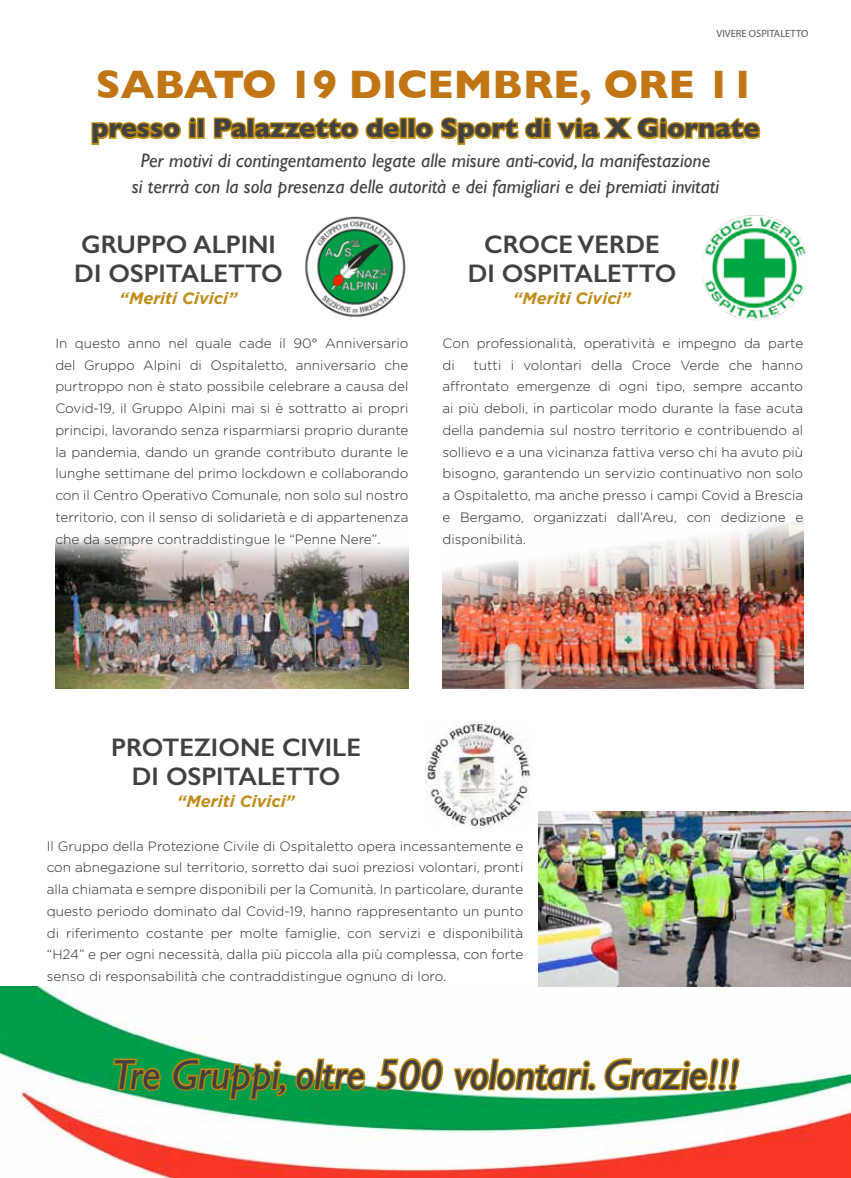
<style>
.page{position:relative;width:851px;height:1178px;background:#fff}
.page>*{position:absolute;margin:0;border:0;box-sizing:border-box;transform-origin:0 0}
.t1{font:italic 42px "Gill Sans";color:#414042}
.t2{font:700 40.5px "Gill Sans";color:#c27514}
.t3{font:700 27px "Gill Sans";color:#414042}
.t4{font:600 25.5px/28.5px "Gill Sans";color:#414042;text-align:center}
.t5{font:italic 19.5px/25.5px "Gill Sans";color:#414042;text-align:center}
.t6{font:italic 700 16.5px "Gotham";color:#c08d1a}
.t7{font:300 13.5px/21.8px "Gotham";color:#292829;text-align:justify}
.t8{font:10.5px "Myriad Pro";color:#58595b}
</style>
<div class="page">
<img style="left:0;top:986px;width:850px;height:192px">
<svg style="left:91px;top:117px;width:106px;height:28px"></svg>
<div style="left:197px;top:117px;width:8px;height:22px;border:3px solid #bd890d"></div>
<svg style="left:213px;top:117px;width:186px;height:22px"></svg>
<div style="left:399px;top:117px;width:8px;height:22px;border:3px solid #bd890d"></div>
<div style="left:408px;top:117px;width:7px;height:22px;border:3px solid #bd890d"></div>
<svg style="left:412px;top:117px;width:349px;height:28px"></svg>
<img style="left:305px;top:216px;width:101px;height:101px">
<img style="left:702px;top:215px;width:105px;height:105px">
<img style="left:425px;top:721px;width:107px;height:106px">
<img style="left:442px;top:521px;width:361px;height:168px">
<img style="left:55px;top:538px;width:353px;height:151px">
<img style="left:539px;top:811px;width:311px;height:175px">
<svg style="left:111px;top:1056px;width:51px;height:37px;background:#509532"></svg>
<svg style="left:171px;top:1057px;width:117px;height:44px;background:#67a148"></svg>
<svg style="left:294px;top:1056px;width:73px;height:63px"></svg>
<svg style="left:373px;top:1056px;width:71px;height:36px"></svg>
<svg style="left:452px;top:1034px;width:288px;height:85px"></svg>
<p class="t8" style="left:716px;top:27px;width:93px">VIVERE OSPITALETTO</p>
<h2 class="t2" style="left:96px;top:52px;width:660px">SABATO 19 DICEMBRE, ORE 11</h2>
<h3 class="t3" style="left:91px;top:107px;width:669px">presso il Palazzetto dello Sport di via X Giornate</h3>
<h3 class="t5" style="left:132px;top:148px;width:588px">Per motivi di contingentamento legate alle misure anti-covid, la manifestazione<br>si terrrà con la sola presenza delle autorità e dei famigliari e dei premiati invitati</h3>
<h3 class="t4" style="left:74px;top:230px;width:210px;text-align:left">GRUPPO ALPINI<br>DI OSPITALETTO</h3>
<p class="t6" style="left:119px;top:288px;width:119px">“Meriti Civici”</p>
<p class="t7" style="left:55px;top:332px;width:354px">In questo anno nel quale cade il 90° Anniversario del Gruppo Alpini di Ospitaletto, anniversario che purtroppo non è stato possibile celebrare a causa del Covid-19, il Gruppo Alpini mai si è sottratto ai propri principi, lavorando senza risparmiarsi proprio durante la pandemia, dando un grande contributo durante le lunghe settimane del primo lockdown e collaborando con il Centro Operativo Comunale, non solo sul nostro territorio, con il senso di solidarietà e di appartenenza che da sempre contraddistingue le “Penne Nere”.</p>
<h3 class="t4" style="left:467px;top:230px;width:210px">CROCE VERDE<br>DI OSPITALETTO</h3>
<p class="t6" style="left:513px;top:288px;width:119px">“Meriti Civici”</p>
<p class="t7" style="left:442px;top:332px;width:362px">Con professionalità, operatività e impegno da parte di</p>
<p class="t7" style="left:442px;top:354px;width:362px;text-indent:31px">tutti i volontari della Croce Verde che hanno affrontato emergenze di ogni tipo, sempre accanto ai più deboli, in particolar modo durante la fase acuta della pandemia sul nostro territorio e contribuendo al sollievo e a una vicinanza fattiva verso chi ha avuto più bisogno, garantendo un servizio continuativo non solo a Ospitaletto, ma anche presso i campi Covid a Brescia e Bergamo, organizzati dall’Areu, con dedizione e disponibilità.</p>
<h3 class="t4" style="left:111px;top:733px;width:251px">PROTEZIONE CIVILE<br>DI OSPITALETTO</h3>
<p class="t6" style="left:177px;top:790px;width:119px">“Meriti Civici”</p>
<p class="t7" style="left:47px;top:834px;width:478px">Il Gruppo della Protezione Civile di Ospitaletto opera incessantemente e con abnegazione sul territorio, sorretto dai suoi preziosi volontari, pronti alla chiamata e sempre disponibili per la Comunità. In particolare, durante questo periodo dominato dal Covid-19, hanno rappresentanto un punto di riferimento costante per molte famiglie, con servizi e disponibilità “H24” e per ogni necessità, dalla più piccola alla più complessa, con forte senso di responsabilità che contraddistingue ognuno di loro.</p>
<h1 class="t1" style="left:112px;top:1050px;width:628px">Tre Gruppi, oltre 500 volontari. Grazie!!!</h1>
</div>
